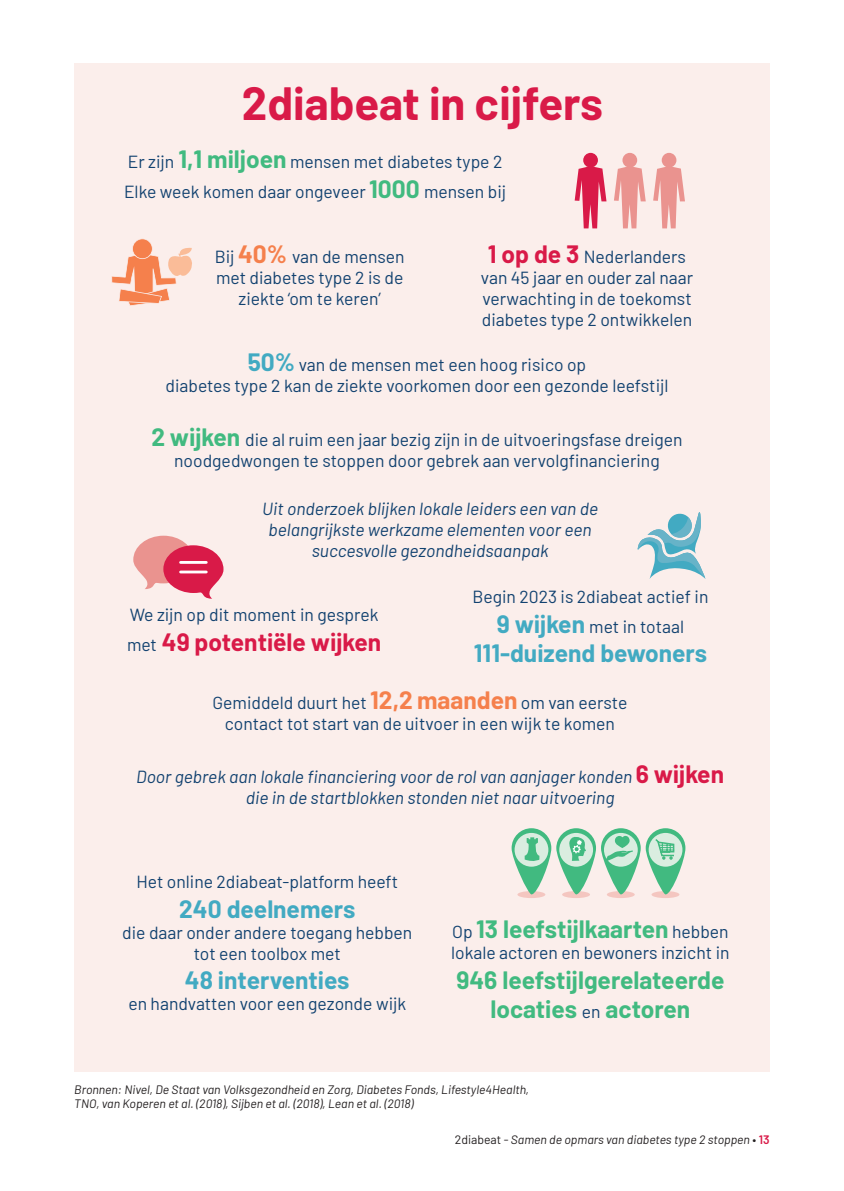
<style>
.page{position:relative;width:844px;height:1191px;background:#fff}
.page>*{position:absolute;margin:0;border:0;box-sizing:border-box;transform-origin:0 0}
.t1{font:700 45.5px "Barlow";color:#d91a48}
.t2{font:700 24.5px/29.4px "Barlow";color:#41ba80;text-align:center}
.t3{font:700 24.5px "Barlow";color:#42aac2}
.t4{font:700 24.5px "Barlow";color:#d91a48}
.t5{font:17.5px/21px "Barlow";color:#124270;text-align:center}
.t6{font:italic 17.5px/21px "Barlow";color:#124270;text-align:center}
.t7{font:italic 12.25px "Barlow";color:#231f20}
.s1{font-weight:700;font-size:24.5px;color:#41ba80}
.s2{font-weight:700;font-size:24.5px;color:#f5804c}
.s3{font-weight:700;font-size:24.5px;color:#d91a48}
.s4{font-weight:700;font-size:24.5px;color:#42aac2}
.s5{font-weight:400;font-size:17.5px;color:#124270}
.s6{font-weight:700;font-style:normal;font-size:24.5px;color:#d91a48}
.s7{font-style:normal}
.s8{font-weight:600;font-style:normal;color:#d91a48}
</style>
<div class="page">
<div style="left:74px;top:63px;width:695px;height:1008px;background:#fbeeeb"></div>
<svg style="left:637px;top:512px;width:68px;height:67px"></svg>
<svg style="left:133px;top:535px;width:90px;height:63px"></svg>
<hr style="left:180px;top:561px;width:26px;height:3px;background:#fff">
<hr style="left:180px;top:570px;width:26px;height:3px;background:#fff">
<div style="left:622px;top:153px;width:15px;height:15px;background:#ea938f;border-radius:50%"></div>
<svg style="left:614px;top:166px;width:31px;height:62px"></svg>
<div style="left:661px;top:153px;width:15px;height:15px;background:#ea938f;border-radius:50%"></div>
<svg style="left:653px;top:166px;width:31px;height:62px"></svg>
<div style="left:583px;top:153px;width:14px;height:15px;background:#d91a48;border-radius:50%"></div>
<svg style="left:574px;top:166px;width:32px;height:62px"></svg>
<svg style="left:111px;top:238px;width:81px;height:68px"></svg>
<div style="left:517px;top:891px;width:28px;height:7px;background:#f4c6c0;border-radius:50%"></div>
<div style="left:562px;top:891px;width:28px;height:7px;background:#f4c6c0;border-radius:50%"></div>
<div style="left:606px;top:891px;width:28px;height:7px;background:#f4c6c0;border-radius:50%"></div>
<div style="left:651px;top:891px;width:28px;height:7px;background:#f4c6c0;border-radius:50%"></div>
<svg style="left:511px;top:828px;width:40px;height:66px"></svg>
<svg style="left:556px;top:828px;width:40px;height:66px"></svg>
<svg style="left:601px;top:828px;width:39px;height:66px"></svg>
<svg style="left:645px;top:828px;width:40px;height:66px"></svg>
<div style="left:514px;top:833px;width:34px;height:33px;background:#daede0;border-radius:50%"></div>
<div style="left:559px;top:833px;width:34px;height:33px;background:#daede0;border-radius:50%"></div>
<div style="left:603px;top:833px;width:34px;height:33px;background:#daede0;border-radius:50%"></div>
<div style="left:648px;top:833px;width:34px;height:33px;background:#daede0;border-radius:50%"></div>
<svg style="left:655px;top:839px;width:20px;height:20px"></svg>
<svg style="left:569px;top:835px;width:17px;height:26px"></svg>
<svg style="left:524px;top:837px;width:15px;height:24px"></svg>
<svg style="left:604px;top:834px;width:29px;height:28px"></svg>
<p class="t1" style="left:242px;top:70px;width:363px">2diabeat in cijfers</p>
<p class="t5" style="left:124px;top:146px;width:383px;line-height:29.4px;text-align:left">Er zijn <span class="s1">1,1 miljoen</span> mensen met diabetes type 2<br>Elke week komen daar ongeveer <span class="s1">1000</span> mensen bij</p>
<p class="t5" style="left:215px;top:245px;width:191px">Bij <span class="s2">40%</span> van de mensen met diabetes type 2 is de ziekte ‘om te keren’</p>
<p class="t5" style="left:481px;top:245px;width:214px"><span class="s3">1 op de 3</span> Nederlanders van 45 jaar en ouder zal naar verwachting in de toekomst diabetes type 2 ontwikkelen</p>
<p class="t5" style="left:248px;top:353px;width:340px"><span class="s4">50%</span> van de mensen met een hoog risico op</p>
<p class="t5" style="left:165px;top:374px;width:504px">diabetes type 2 kan de ziekte voorkomen door een gezonde leefstijl</p>
<p class="t5" style="left:151px;top:428px;width:532px"><span class="s1">2 wijken</span> die al ruim een jaar bezig zijn in de uitvoeringsfase dreigen</p>
<p class="t5" style="left:174px;top:449px;width:487px">noodgedwongen te stoppen door gebrek aan vervolgfinanciering</p>
<p class="t6" style="left:262px;top:497px;width:337px">Uit onderzoek blijken lokale leiders een van de belangrijkste werkzame elementen voor een succesvolle gezondheidsaanpak</p>
<p class="t5" style="left:472px;top:585px;width:237px">Begin 2023 is 2diabeat actief in</p>
<p class="t5" style="left:496px;top:614px;width:189px"><span class="s4">9 wijken</span> met in totaal</p>
<p class="t3" style="left:473px;top:635px;width:235px">111-duizend bewoners</p>
<p class="t5" style="left:130px;top:603px;width:250px">We zijn op dit moment in gesprek</p>
<p class="t4" style="left:127px;top:624px;width:256px"><span class="s5">met</span> 49 potentiële wijken</p>
<p class="t5" style="left:212px;top:691px;width:416px">Gemiddeld duurt het <span class="s2">12,2 maanden</span> om van eerste</p>
<p class="t5" style="left:225px;top:712px;width:391px">contact tot start van de uitvoer in een wijk te komen</p>
<p class="t6" style="left:136px;top:765px;width:589px">Door gebrek aan lokale financiering voor de rol van aanjager konden <span class="s6">6 wijken</span></p>
<p class="t6" style="left:246px;top:786px;width:370px">die in de startblokken stonden niet naar uitvoering</p>
<p class="t5" style="left:136px;top:870px;width:263px">Het online 2diabeat-platform heeft</p>
<p class="t3" style="left:179px;top:890px;width:177px">240 deelnemers</p>
<p class="t5" style="left:122px;top:920px;width:291px">die daar onder andere toegang hebben tot een toolbox met</p>
<p class="t3" style="left:185px;top:962px;width:166px">48 interventies</p>
<p class="t5" style="left:128px;top:992px;width:279px">en handvatten voor een gezonde wijk</p>
<p class="t2" style="left:452px;top:913px;width:278px"><span class="s5">Op</span> 13 leefstijlkaarten <span class="s5">hebben</span></p>
<p class="t5" style="left:451px;top:941px;width:280px">lokale actoren en bewoners inzicht in</p>
<p class="t2" style="left:456px;top:963px;width:269px">946 leefstijlgerelateerde locaties <span class="s5">en</span> actoren</p>
<p class="t7" style="left:74px;top:1080px;width:456px">Bronnen: Nivel, De Staat van Volksgezondheid en Zorg, Diabetes Fonds, Lifestyle4Health,</p>
<p class="t7" style="left:74px;top:1094px;width:341px">TNO, van Koperen et al. (2018), Sijben et al. (2018), Lean et al. (2018)</p>
<p class="t7" style="left:454px;top:1130px;width:316px"><span class="s7">2diabeat -</span> Samen de opmars van diabetes type 2 stoppen <span class="s7">•</span> <span class="s8">13</span></p>
</div>
